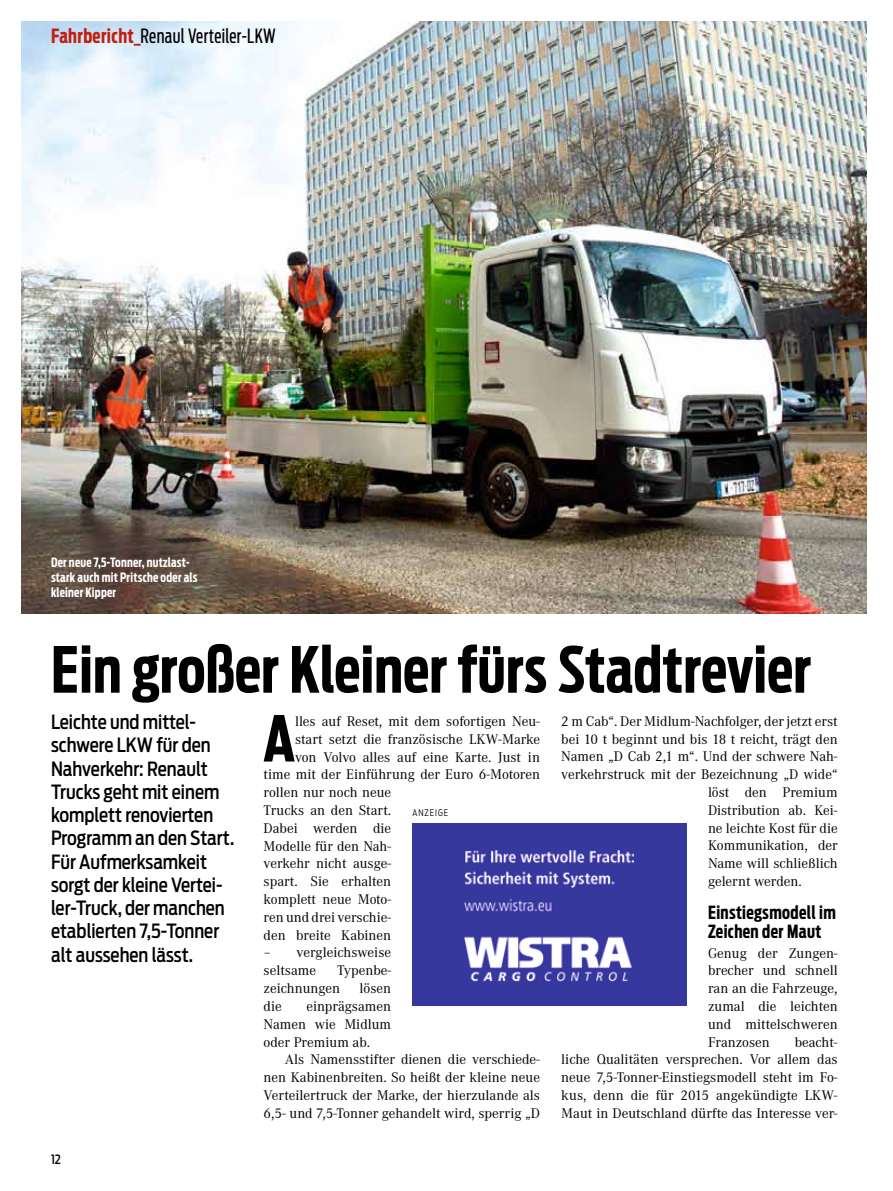
<style>
.page{position:relative;width:893px;height:1191px;background:#fff}
.page>*{position:absolute;margin:0;border:0;box-sizing:border-box;transform-origin:0 0}
.t1{font:700 63px "Antenna Extra Cond";letter-spacing:.005em;color:#000}
.t2{font:700 62.7px "Antenna Extra Cond";color:#000}
.t3{font:500 19.5px/23.2px "Antenna Cond";color:#000;scale:.95 1}
.t4{font:19.5px "Antenna Extra Cond";letter-spacing:.02em;color:#000}
.t5{font:700 18px/19.5px "Antenna Extra Cond";letter-spacing:.02em;color:#000}
.t6{font:14.55px/17.9px "Corporate A";color:#000;text-align:justify}
.t7{font:700 12.75px/15px "Antenna Extra Cond";letter-spacing:.02em;color:#fff}
.t8{font:500 12.75px "Antenna Cond";color:#000;scale:.95 1}
.t9{font:300 9px "Antenna Cond";letter-spacing:.11em;color:#000;scale:.95 1}
.s1{font-weight:700;color:#c02010}
</style>
<div class="page">
<img style="left:21px;top:21px;width:845px;height:593px">
<img style="left:412px;top:823px;width:275px;height:182px">
<h3 class="t4" style="left:51px;top:24px;width:226px"><span class="s1">Fahrbericht_</span>Renaul Verteiler-LKW</h3>
<p class="t7" style="left:51px;top:555px;width:148px">Der neue 7,5-Tonner, nutzlast&shy;stark auch mit Pritsche oder als kleiner Kipper</p>
<h1 class="t1" style="left:51px;top:632px;width:762px">Ein großer Kleiner fürs Stadtrevier</h1>
<p class="t3" style="left:51px;top:710px;width:194px">Leichte und mittel&shy;schwere LKW für den<br>Nahverkehr: Renault<br>Trucks geht mit einem komplett renovierten<br>Programm an den Start.<br>Für Aufmerksamkeit sorgt der kleine Vertei&shy;ler-Truck, der manchen etablierten 7,5-Tonner alt aussehen lässt.</p>
<h2 class="t2" style="left:263px;top:701px;width:33px">A</h2>
<p class="t6" style="left:295px;top:712px;width:246px">lles auf Reset, mit dem sofortigen Neu-</p>
<p class="t6" style="left:561px;top:712px;width:278px">2 m Cab“. Der Midlum-Nachfolger, der jetzt erst</p>
<p class="t6" style="left:561px;top:730px;width:278px">bei 10 t beginnt und bis 18 t reicht, trägt den</p>
<p class="t6" style="left:561px;top:748px;width:278px">Namen „D Cab 2,1 m“. Und der schwere Nah-</p>
<p class="t6" style="left:561px;top:765px;width:278px">verkehrstruck mit der Bezeichnung „D wide“</p>
<p class="t6" style="left:708px;top:783px;width:131px">löst den Premium</p>
<p class="t6" style="left:708px;top:801px;width:131px">Distribution ab. Kei-</p>
<p class="t6" style="left:708px;top:819px;width:131px">ne leichte Kost für die</p>
<p class="t6" style="left:708px;top:837px;width:131px">Kommunikation, der</p>
<p class="t6" style="left:708px;top:855px;width:131px">Name will schließlich</p>
<p class="t6" style="left:708px;top:872px;width:95px">gelernt werden.</p>
<p class="t5" style="left:708px;top:902px;width:129px">Einstiegsmodell im<br>Zeichen der Maut</p>
<p class="t6" style="left:708px;top:944px;width:131px">Genug der Zungen&shy;brecher und schnell ran an die Fahrzeuge, zumal die leichten und mittelschweren Franzosen</p>
<p class="t6" style="left:295px;top:730px;width:247px">start setzt die französische LKW-Marke</p>
<p class="t6" style="left:295px;top:748px;width:246px">von Volvo alles auf eine Karte. Just in</p>
<p class="t6" style="left:264px;top:766px;width:278px">time mit der Einführung der Euro 6-Motoren</p>
<p class="t6" style="left:264px;top:783px;width:129px">rollen nur noch neue</p>
<p class="t6" style="left:264px;top:801px;width:129px">Trucks an den Start.</p>
<p class="t6" style="left:264px;top:819px;width:129px">Dabei werden die</p>
<p class="t6" style="left:264px;top:837px;width:129px">Modelle für den Nah-</p>
<p class="t6" style="left:264px;top:855px;width:129px">verkehr nicht ausge-</p>
<p class="t6" style="left:264px;top:872px;width:129px">spart. Sie erhalten</p>
<p class="t6" style="left:264px;top:890px;width:129px">komplett neue Moto-</p>
<p class="t6" style="left:264px;top:908px;width:129px">ren und drei verschie-</p>
<p class="t6" style="left:264px;top:926px;width:129px">den breite Kabinen</p>
<p class="t6" style="left:264px;top:944px;width:129px">– vergleichsweise seltsame</p>
<p class="t9" style="left:412px;top:807px;width:39px">ANZEIGE</p>
<p class="t6" style="left:264px;top:962px;width:129px;text-indent:74px">Typenbe&shy;zeichnungen</p>
<p class="t6" style="left:360px;top:979px;width:33px">lösen</p>
<p class="t6" style="left:264px;top:997px;width:20px">die</p>
<p class="t6" style="left:264px;top:997px;width:129px;text-indent:43px">einprägsamen Namen wie Midlum oder Premium ab.</p>
<p class="t6" style="left:264px;top:1051px;width:278px;text-indent:21px">Als Namensstifter dienen die verschiede&shy;nen Kabinenbreiten. So heißt der kleine neue Verteilertruck der Marke, der hierzulande als 6,5- und 7,5-Tonner gehandelt wird, sperrig „D</p>
<p class="t6" style="left:561px;top:1033px;width:278px;text-indent:233px">beacht&shy;liche Qualitäten versprechen. Vor allem das neue 7,5-Tonner-Einstiegsmodell steht im Fo&shy;kus, denn die für 2015 angekündigte LKW-Maut in Deutschland dürfte das Interesse ver-</p>
<p class="t8" style="left:51px;top:1151px;width:12px">12</p>
</div>
